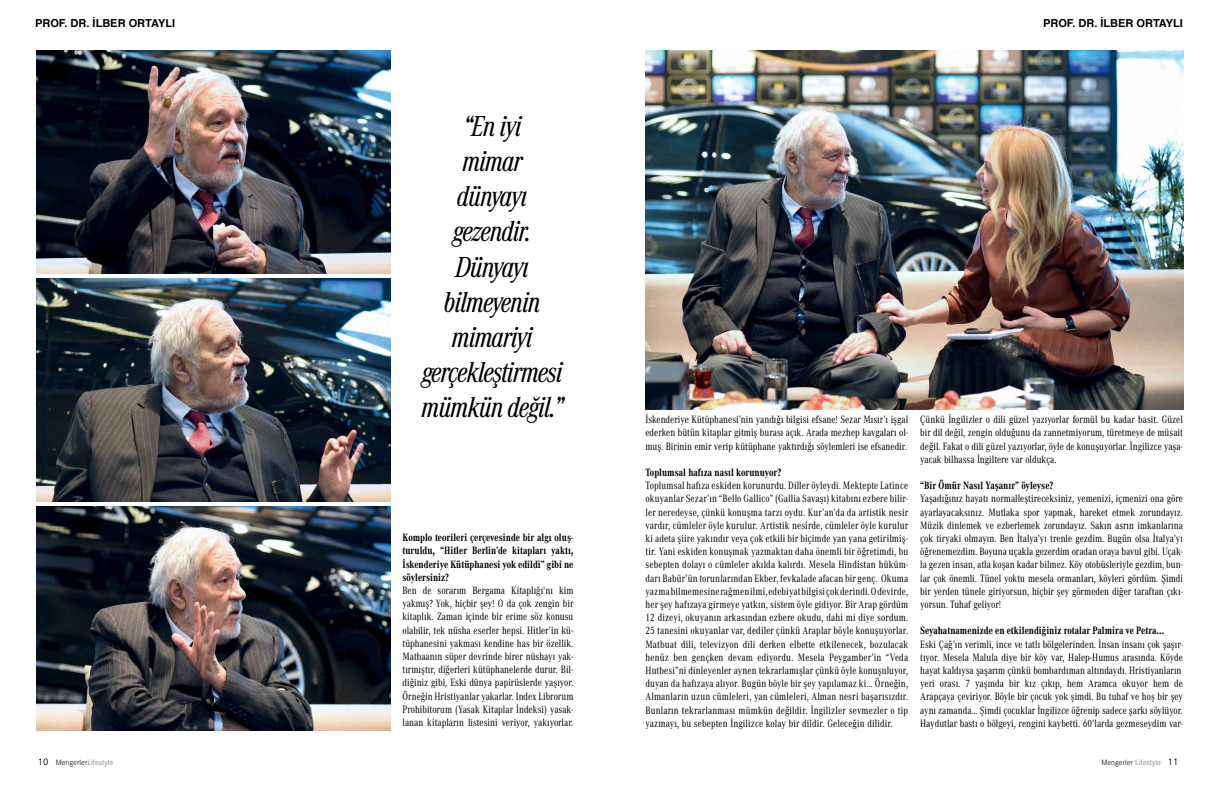
<style>
.page{position:relative;width:1219px;height:794px;background:#fff}
.page>*{position:absolute;margin:0;border:0;box-sizing:border-box;transform-origin:0 0}
.t1{font:italic 30px/35px "Corporate A Con";letter-spacing:-.03em;color:#000;text-align:center}
.t2{font:11px/13.2px "Corporate A Con";color:#000;text-align:justify}
.t3{font:700 11px/13.2px "Corporate A Con";color:#000;text-align:justify}
.t4{font:700 11px "Helvetica";color:#000}
.t5{font:8px "Corpo S Lig";color:#000}
.s1{font-family:"Corpo S";font-size:10px}
.s2{color:#6d6e71}
</style>
<div class="page">
<img style="left:36px;top:51px;width:354px;height:223px">
<img style="left:36px;top:279px;width:354px;height:223px">
<img style="left:36px;top:507px;width:354px;height:223px">
<img style="left:645px;top:50px;width:538px;height:359px">
<p class="t4" style="left:35px;top:14px;width:141px">PROF. DR. İLBER ORTAYLI</p>
<p class="t5" style="left:38px;top:758px;width:77px"><span class="s1">10</span> Mengerler<span class="s2">Lifestyle</span></p>
<h1 class="t1" style="left:421px;top:110px;width:143px">“En iyi<br>mimar<br>dünyayı gezendir.<br>Dünyayı bilmeyenin mimariyi gerçekleştirmesi mümkün değil.”</h1>
<p class="t3" style="left:402px;top:531px;width:172px">Komplo teorileri çerçevesinde bir algı oluş&shy;turuldu, “Hitler Berlin’de kitapları yaktı, İskenderiye Kütüphanesi yok edildi” gibi ne söylersiniz?</p>
<p class="t2" style="left:402px;top:584px;width:173px">Ben de sorarım Bergama Kitaplığı'nı kim yakmış? Yok, hiçbir şey! O da çok zengin bir kitaplık. Zaman içinde bir erime söz konusu olabilir, tek nüsha eserler hepsi. Hitler’in kü&shy;tüphanesini yakması kendine has bir özellik.<br>Matbaanın süper devrinde birer nüshayı yak&shy;tırmıştır, diğerleri kütüphanelerde durur. Bil&shy;diğiniz gibi, Eski dünya papirüslerde yaşıyor.<br>Örneğin Hristiyanlar yakarlar. Index Librorum Prohibitorum (Yasak Kitaplar İndeksi) yasak&shy;lanan kitapların listesini veriyor, yakıyorlar.</p>
<p class="t4" style="left:1043px;top:14px;width:141px">PROF. DR. İLBER ORTAYLI</p>
<p class="t2" style="left:645px;top:413px;width:264px">İskenderiye Kütüphanesi’nin yandığı bilgisi efsane! Sezar Mısır’ı işgal ederken bütün kitaplar gitmiş burası açık. Arada mezhep kavgaları ol&shy;muş. Birinin emir verip kütüphane yaktırdığı söylemleri ise efsanedir.</p>
<p class="t3" style="left:645px;top:466px;width:137px">Toplumsal hafıza nasıl korunuyor?</p>
<p class="t2" style="left:645px;top:479px;width:264px">Toplumsal hafıza eskiden korunurdu. Diller öyleydi. Mektepte Latince okuyanlar Sezar’ın “Bello Gallico” (Gallia Savaşı) kitabını ezbere bilir&shy;ler neredeyse, çünkü konuşma tarzı oydu. Kur’an’da da artistik nesir vardır, cümleler öyle kurulur. Artistik nesirde, cümleler öyle kurulur ki adeta şiire yakındır veya çok etkili bir biçimde yan yana getirilmiş&shy;tir. Yani eskiden konuşmak yazmaktan daha önemli bir öğretimdi, bu sebepten dolayı o cümleler akılda kalırdı. Mesela Hindistan hüküm&shy;darı Babür’ün torunlarından Ekber, fevkalade afacan bir genç. Okuma yazma bilmemesine rağmen ilmi, edebiyat bilgisi çok derindi. O devirde, her şey hafızaya girmeye yatkın, sistem öyle gidiyor. Bir Arap gördüm 12 dizeyi, okuyanın arkasından ezbere okudu, dahi mi diye sordum.<br>25 tanesini okuyanlar var, dediler çünkü Araplar böyle konuşuyorlar.<br>Matbuat dili, televizyon dili derken elbette etkilenecek, bozulacak henüz ben gençken devam ediyordu. Mesela Peygamber’in “Veda Hutbesi”ni dinleyenler aynen tekrarlamışlar çünkü öyle konuşuluyor, duyan da hafızaya alıyor. Bugün böyle bir şey yapılamaz ki… Örneğin, Almanların uzun cümleleri, yan cümleleri, Alman nesri başarısızdır.<br>Bunların tekrarlanması mümkün değildir. İngilizler sevmezler o tip yazmayı, bu sebepten İngilizce kolay bir dildir. Geleceğin dilidir.</p>
<p class="t2" style="left:920px;top:413px;width:264px">Çünkü İngilizler o dili güzel yazıyorlar formül bu kadar basit. Güzel bir dil değil, zengin olduğunu da zannetmiyorum, türetmeye de müsait değil. Fakat o dili güzel yazıyorlar, öyle de konuşuyorlar. İngilizce yaşa&shy;yacak bilhassa İngiltere var oldukça.</p>
<p class="t3" style="left:920px;top:479px;width:135px">“Bir Ömür Nasıl Yaşanır” öyleyse?</p>
<p class="t2" style="left:920px;top:492px;width:264px">Yaşadığınız hayatı normalleştireceksiniz, yemenizi, içmenizi ona göre ayarlayacaksınız. Mutlaka spor yapmak, hareket etmek zorundayız.<br>Müzik dinlemek ve ezberlemek zorundayız. Sakın asrın imkanlarına çok tiryaki olmayın. Ben İtalya’yı trenle gezdim. Bugün olsa İtalya’yı öğrenemezdim. Boyuna uçakla gezerdim oradan oraya bavul gibi. Uçak&shy;la gezen insan, atla koşan kadar bilmez. Köy otobüsleriyle gezdim, bun&shy;lar çok önemli. Tünel yoktu mesela ormanları, köyleri gördüm. Şimdi bir yerden tünele giriyorsun, hiçbir şey görmeden diğer taraftan çıkı&shy;yorsun. Tuhaf geliyor!</p>
<p class="t3" style="left:920px;top:624px;width:246px">Seyahatnamenizde en etkilendiğiniz rotalar Palmira ve Petra…</p>
<p class="t2" style="left:920px;top:637px;width:264px;text-align:left">Eski Çağ’ın verimli, ince ve tatlı bölgelerinden. İnsan insanı çok şaşır&shy;tıyor. Mesela Malula diye bir köy var, Halep-Humus arasında. Köyde hayat kaldıysa şaşarım çünkü bombardıman altındaydı. Hristiyanların yeri orası. 7 yaşında bir kız çıkıp, hem Aramca okuyor hem de Arapçaya çeviriyor. Böyle bir çocuk yok şimdi. Bu tuhaf ve hoş bir şey aynı zamanda… Şimdi çocuklar İngilizce öğrenip sadece şarkı söylüyor.<br>Haydutlar bastı o bölgeyi, rengini kaybetti. 60’larda gezmeseydim var-</p>
<p class="t5" style="left:1101px;top:758px;width:79px">Mengerler <span class="s2">Lifestyle</span> <span class="s1">11</span></p>
</div>
